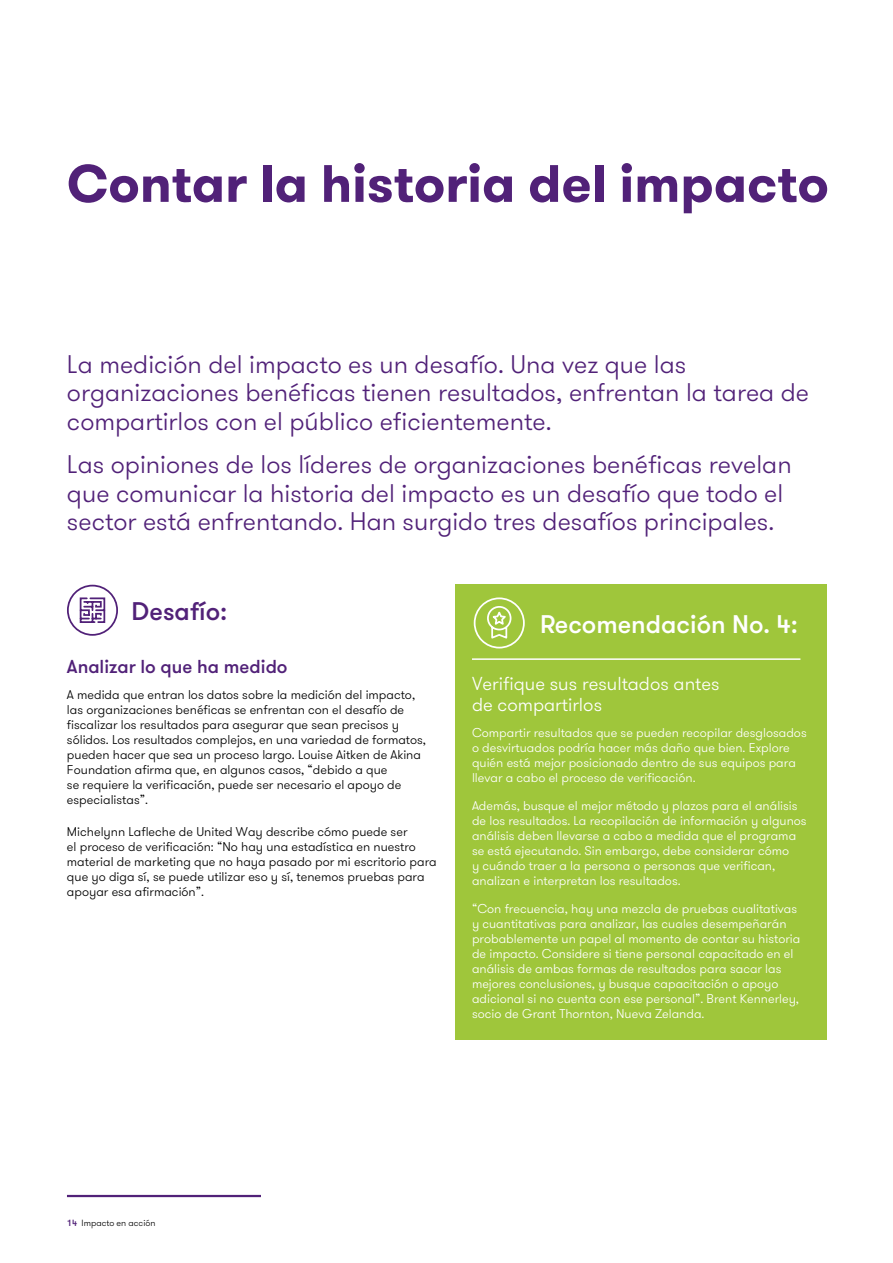
<style>
.page{position:relative;width:893px;height:1263px;background:#fff}
.page>*{position:absolute;margin:0;border:0;box-sizing:border-box;transform-origin:0 0}
.t1{font:700 52.5px "GT Walsheim Pro";color:#512178}
.t2{font:300 25.5px/28.5px "GT Walsheim Pro";color:#512178}
.t3{font:500 25.5px "GT Walsheim Pro";color:#fff}
.t4{font:500 25.5px "GT Walsheim Pro";color:#512178}
.t5{font:300 18.75px/21px "GT Walsheim Pro";color:#fff}
.t6{font:500 18.75px "GT Walsheim Pro";color:#512178}
.t7{font:300 12.75px/15px "GT Walsheim Pro";color:#fff}
.t8{font:300 12.75px/15px "GT Walsheim Pro";color:#000}
.t9{font:300 9px "GT Walsheim Pro";color:#000}
.s1{font-weight:500;color:#512178}
</style>
<div class="page">
<hr style="left:67px;top:1195px;width:194px;height:2px;background:#512178">
<div style="left:455px;top:659px;width:371px;height:381px;background:#9fc63b"></div>
<div style="left:455px;top:585px;width:371px;height:76px;background:#9fc63b"></div>
<svg style="left:474px;top:597px;width:51px;height:51px"></svg>
<hr style="left:472px;top:658px;width:328px;height:2px;background:#fff">
<svg style="left:67px;top:585px;width:51px;height:51px"></svg>
<h1 class="t1" style="left:67px;top:149px;width:763px">Contar la historia del impacto</h1>
<h2 class="t2" style="left:67px;top:350px;width:744px">La medición del impacto es un desafío. Una vez que las organizaciones benéficas tienen resultados, enfrentan la tarea de compartirlos con el público eficientemente.</h2>
<h2 class="t2" style="left:67px;top:451px;width:726px">Las opiniones de los líderes de organizaciones benéficas revelan que comunicar la historia del impacto es un desafío que todo el sector está enfrentando. Han surgido tres desafíos principales.</h2>
<h2 class="t4" style="left:132px;top:595px;width:97px">Desafío:</h2>
<h3 class="t6" style="left:67px;top:655px;width:222px">Analizar lo que ha medido</h3>
<p class="t8" style="left:67px;top:688px;width:361px">A medida que entran los datos sobre la medición del impacto, las organizaciones benéficas se enfrentan con el desafío de fiscalizar los resultados para asegurar que sean precisos y sólidos. Los resultados complejos, en una variedad de formatos, pueden hacer que sea un proceso largo. Louise Aitken de Akina Foundation afirma que, en algunos casos, “debido a que<br>se requiere la verificación, puede ser necesario el apoyo de especialistas”.</p>
<p class="t8" style="left:67px;top:825px;width:371px">Michelynn Lafleche de United Way describe cómo puede ser<br>el proceso de verificación: “No hay una estadística en nuestro material de marketing que no haya pasado por mi escritorio para que yo diga sí, se puede utilizar eso y sí, tenemos pruebas para apoyar esa afirmación”.</p>
<h2 class="t3" style="left:540px;top:608px;width:260px">Recomendación No. 4:</h2>
<h3 class="t5" style="left:472px;top:674px;width:249px">Verifique sus resultados antes de compartirlos</h3>
<p class="t7" style="left:472px;top:726px;width:336px">Compartir resultados que se pueden recopilar desglosados o desvirtuados podría hacer más daño que bien. Explore quién está mejor posicionado dentro de sus equipos para llevar a cabo el proceso de verificación.</p>
<p class="t7" style="left:472px;top:798px;width:336px">Además, busque el mejor método y plazos para el análisis de los resultados. La recopilación de información y algunos análisis deben llevarse a cabo a medida que el programa se está ejecutando. Sin embargo, debe considerar cómo<br>y cuándo traer a la persona o personas que verifican, analizan e interpretan los resultados.</p>
<p class="t7" style="left:472px;top:901px;width:330px">“Con frecuencia, hay una mezcla de pruebas cualitativas y cuantitativas para analizar, las cuales desempeñarán probablemente un papel al momento de contar su historia de impacto. Considere si tiene personal capacitado en el análisis de ambas formas de resultados para sacar las mejores conclusiones, y busque capacitación o apoyo adicional si no cuenta con ese personal”. Brent Kennerley, socio de Grant Thornton, Nueva Zelanda.</p>
<p class="t9" style="left:67px;top:1217px;width:90px"><span class="s1">14</span> Impacto en acción</p>
</div>
